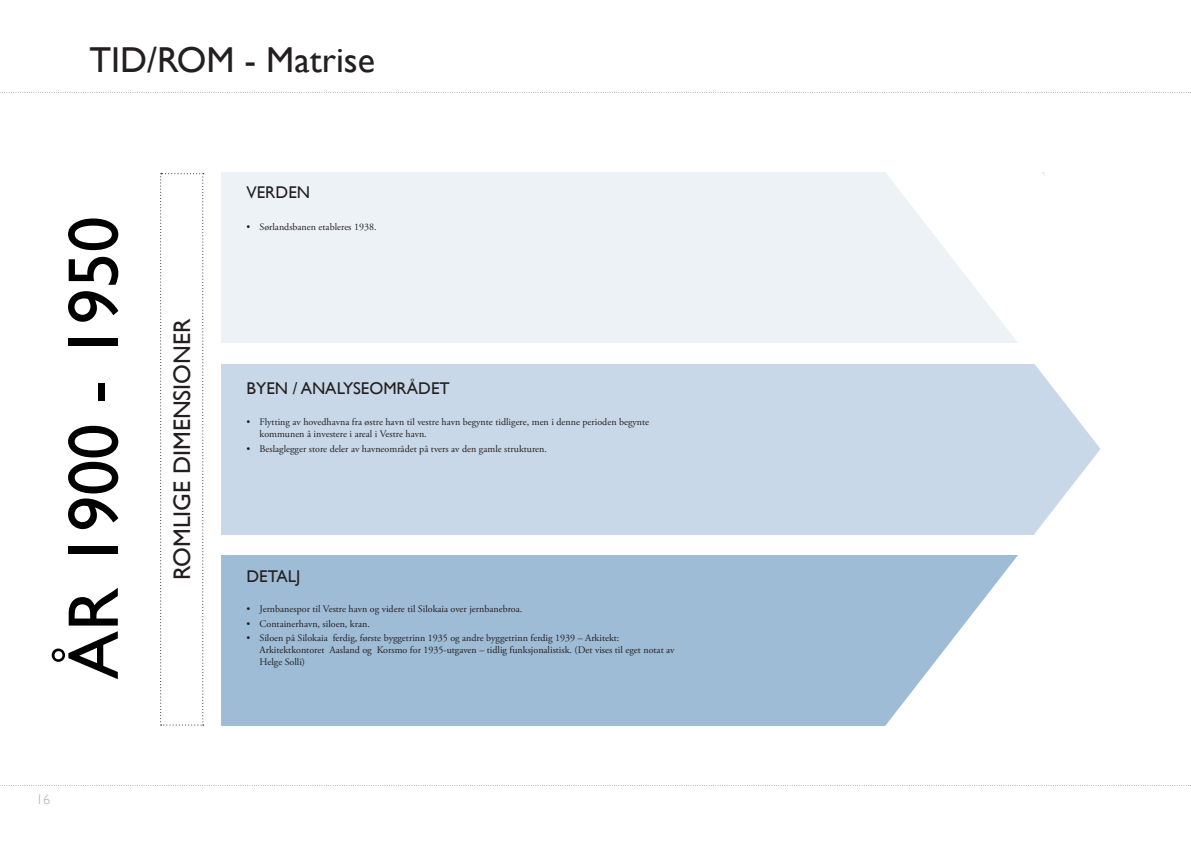
<style>
.page{position:relative;width:1191px;height:842px;background:#fff}
.page>*{position:absolute;margin:0;border:0;box-sizing:border-box;transform-origin:0 0}
.t1{font:72px "Gill Sans";color:#000}
.t2{font:36px "Gill Sans";color:#231f20}
.t3{font:24px "Gill Sans";color:#231f20}
.t4{font:17px "Gill Sans";color:#231f20}
.t5{font:300 14px "Gill Sans";color:#a8a9ad}
.t6{font:10px/12px "Adobe Garamond Pro";color:#231f20}
</style>
<div class="page">
<svg style="left:0;top:785px;width:1191px;height:1px"></svg>
<svg style="left:0;top:92px;width:1191px;height:1px"></svg>
<div style="left:221px;top:173px;width:823px;height:170px;background:#edf2f7"></div>
<div style="left:221px;top:364px;width:909px;height:170px;background:#c8d8e8"></div>
<div style="left:221px;top:556px;width:799px;height:170px;background:#9ebcd6"></div>
<svg style="left:876px;top:172px;width:254px;height:232px;fill:#fff"></svg>
<svg style="left:881px;top:404px;width:249px;height:322px;fill:#fff"></svg>
<svg style="left:160px;top:173px;width:44px;height:552px"></svg>
<h2 class="t2" style="left:89px;top:39px;width:287px">TID/ROM - Matrise</h2>
<h1 class="t1" style="left:51px;top:679px;width:464px;rotate:-90deg">ÅR 1900 - 1950</h1>
<h3 class="t5" style="left:36px;top:789px;width:15px">16</h3>
<h3 class="t3" style="left:168px;top:580px;width:263px;rotate:-90deg">ROMLIGE DIMENSIONER</h3>
<h3 class="t4" style="left:246px;top:182px;width:65px">VERDEN</h3>
<p class="t6" style="left:246px;top:221px;width:131px">• Sørlandsbanen etableres 1938.</p>
<h3 class="t4" style="left:246px;top:378px;width:205px">BYEN / ANALYSEOMRÅDET</h3>
<p class="t6" style="left:259px;top:417px;width:391px;text-indent:-13px">• Flytting av hovedhavna fra østre havn til vestre havn begynte tidligere, men i denne perioden begynte kommunen å investere i areal i Vestre havn.</p>
<p class="t6" style="left:246px;top:443px;width:302px">• Beslaglegger store deler av havneområdet på tvers av den gamle strukturen.</p>
<h3 class="t4" style="left:246px;top:566px;width:55px">DETALJ</h3>
<p class="t6" style="left:246px;top:603px;width:277px">• Jernbanespor til Vestre havn og videre til Silokaia over jernbanebroa.</p>
<p class="t6" style="left:246px;top:618px;width:125px">• Containerhavn, siloen, kran.</p>
<p class="t6" style="left:259px;top:633px;width:416px;text-indent:-13px">• Siloen på Silokaia ferdig, første byggetrinn 1935 og andre byggetrinn ferdig 1939 – Arkitekt:<br>Arkitektkontoret Aasland og Korsmo for 1935-utgaven – tidlig funksjonalistisk. (Det vises til eget notat av<br>Helge Solli)</p>
</div>
